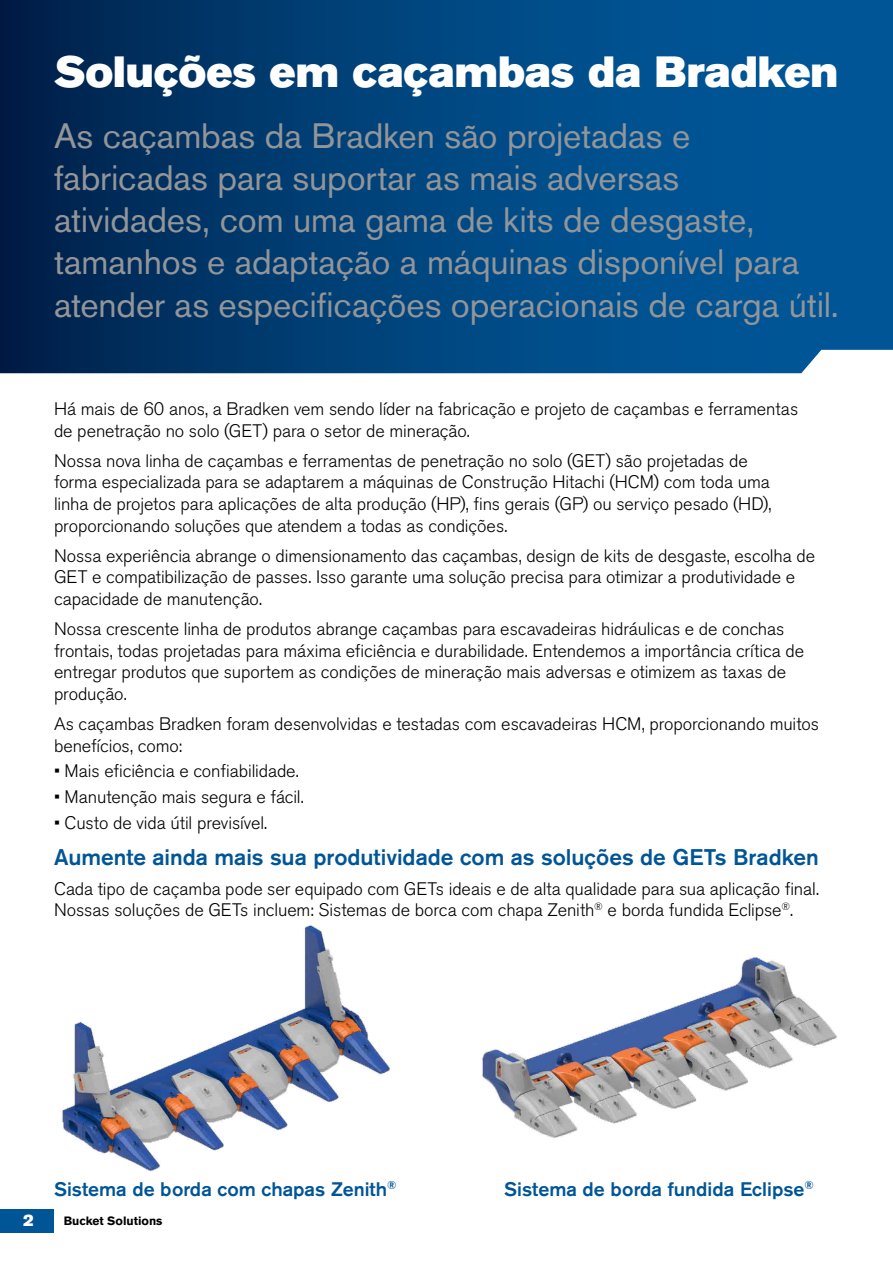
<style>
.page{position:relative;width:893px;height:1263px;background:#fff}
.page>*{position:absolute;margin:0;border:0;box-sizing:border-box;transform-origin:0 0}
.t1{font:43.35px "Akzidenz Grotesk BE Super";color:#fff}
.t2{font:35.1px/42px "Akzidenz Grotesk BE";letter-spacing:-.005em;color:#939598}
.t3{font:500 22.5px "Akzidenz Grotesk BE";color:#005596}
.t4{font:500 19.5px "Akzidenz Grotesk BE";color:#005596}
.t5{font:300 18px/21.6px "Akzidenz Grotesk BE";letter-spacing:-.005em;color:#000}
.t6{font:16.5px "Akzidenz Grotesk BE Super";color:#fff}
.t7{font:700 12px "Akzidenz Grotesk BE";color:#000}
</style>
<div class="page">
<div style="left:0;top:1209px;width:54px;height:23px;background:#005596"></div>
<svg style="left:0;top:0;width:893px;height:373px;background:#01437b"></svg>
<img style="left:482px;top:957px;width:355px;height:182px">
<img style="left:62px;top:925px;width:328px;height:247px">
<h1 class="t1" style="left:54px;top:46px;width:786px">Soluções em caçambas da Bradken</h1>
<h2 class="t2" style="left:54px;top:115px;width:786px">As caçambas da Bradken são projetadas e fabricadas para suportar as mais adversas atividades, com uma gama de kits de desgaste, tamanhos e adaptação a máquinas disponível para atender as especificações operacionais de carga útil.</h2>
<p class="t5" style="left:54px;top:398px;width:746px">Há mais de 60 anos, a Bradken vem sendo líder na fabricação e projeto de caçambas e ferramentas de penetração no solo (GET) para o setor de mineração.</p>
<p class="t5" style="left:54px;top:450px;width:719px">Nossa nova linha de caçambas e ferramentas de penetração no solo (GET) são projetadas de forma especializada para se adaptarem a máquinas de Construção Hitachi (HCM) com toda uma linha de projetos para aplicações de alta produção (HP), fins gerais (GP) ou serviço pesado (HD), proporcionando soluções que atendem a todas as condições.</p>
<p class="t5" style="left:54px;top:545px;width:763px">Nossa experiência abrange o dimensionamento das caçambas, design de kits de desgaste, escolha de<br>GET e compatibilização de passes. Isso garante uma solução precisa para otimizar a produtividade e capacidade de manutenção.</p>
<p class="t5" style="left:54px;top:618px;width:752px">Nossa crescente linha de produtos abrange caçambas para escavadeiras hidráulicas e de conchas frontais, todas projetadas para máxima eficiência e durabilidade. Entendemos a importância crítica de entregar produtos que suportem as condições de mineração mais adversas e otimizem as taxas de produção.</p>
<p class="t5" style="left:54px;top:713px;width:767px">As caçambas Bradken foram desenvolvidas e testadas com escavadeiras HCM, proporcionando muitos benefícios, como:</p>
<p class="t5" style="left:54px;top:761px;width:246px">• Mais eficiência e confiabilidade.</p>
<p class="t5" style="left:54px;top:786px;width:251px">• Manutenção mais segura e fácil.</p>
<p class="t5" style="left:54px;top:812px;width:215px">• Custo de vida útil previsível.</p>
<p class="t3" style="left:54px;top:843px;width:766px">Aumente ainda mais sua produtividade com as soluções de GETs Bradken</p>
<p class="t5" style="left:54px;top:878px;width:767px">Cada tipo de caçamba pode ser equipado com GETs ideais e de alta qualidade para sua aplicação final.<br>Nossas soluções de GETs incluem: Sistemas de borca com chapa Zenith<sup>®</sup> e borda fundida Eclipse<sup>®</sup>.</p>
<p class="t4" style="left:54px;top:1177px;width:344px">Sistema de borda com chapas Zenith<sup>®</sup></p>
<p class="t4" style="left:504px;top:1177px;width:311px">Sistema de borda fundida Eclipse<sup>®</sup></p>
<p class="t6" style="left:23px;top:1211px;width:12px">2</p>
<p class="t7" style="left:64px;top:1214px;width:100px">Bucket Solutions</p>
</div>
